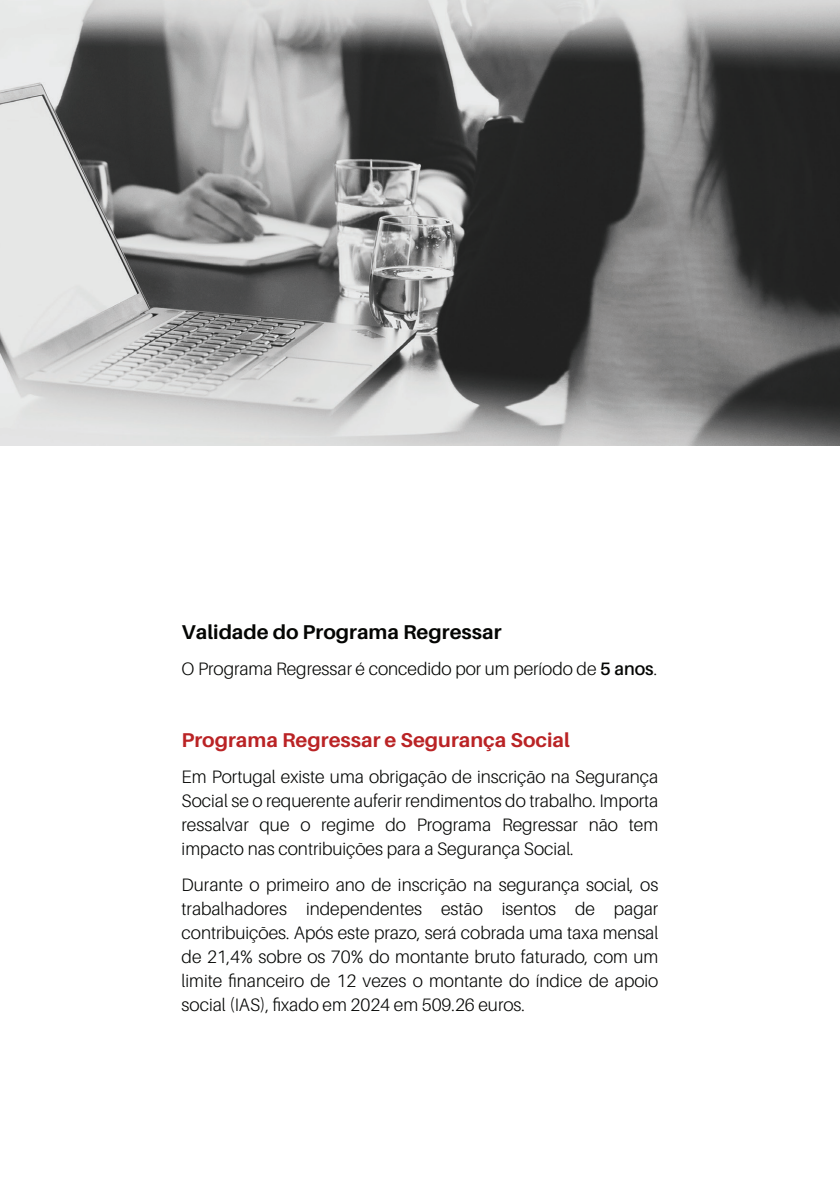
<style>
.page{position:relative;width:840px;height:1191px;background:#fff}
.page>*{position:absolute;margin:0;border:0;box-sizing:border-box;transform-origin:0 0}
.t1{font:700 20px "Aileron";color:#ba2325}
.t2{font:700 20px "Aileron";color:#040503}
.t3{font:300 18px/24px "Aileron";color:#040503;text-align:justify}
.s1{font-weight:600}
</style>
<div class="page">
<img style="left:0;top:0;width:839px;height:446px">
<p class="t2" style="left:181px;top:620px;width:321px">Validade do Programa Regressar</p>
<p class="t3" style="left:181px;top:656px;width:477px">O Programa Regressar é concedido por um período de <span class="s1">5 anos</span>.</p>
<p class="t1" style="left:181px;top:728px;width:389px">Programa Regressar e Segurança Social</p>
<p class="t3" style="left:181px;top:764px;width:478px">Em Portugal existe uma obrigação de inscrição na Segurança Social se o requerente auferir rendimentos do trabalho. Importa ressalvar que o regime do Programa Regressar não tem impacto nas contribuições para a Segurança Social.</p>
<p class="t3" style="left:181px;top:872px;width:478px">Durante o primeiro ano de inscrição na segurança social, os trabalhadores independentes estão isentos de pagar contribuições. Após este prazo, será cobrada uma taxa mensal de 21,4% sobre os 70% do montante bruto faturado, com um limite financeiro de 12 vezes o montante do índice de apoio social (IAS), fixado em 2024 em 509.26 euros.</p>
</div>
